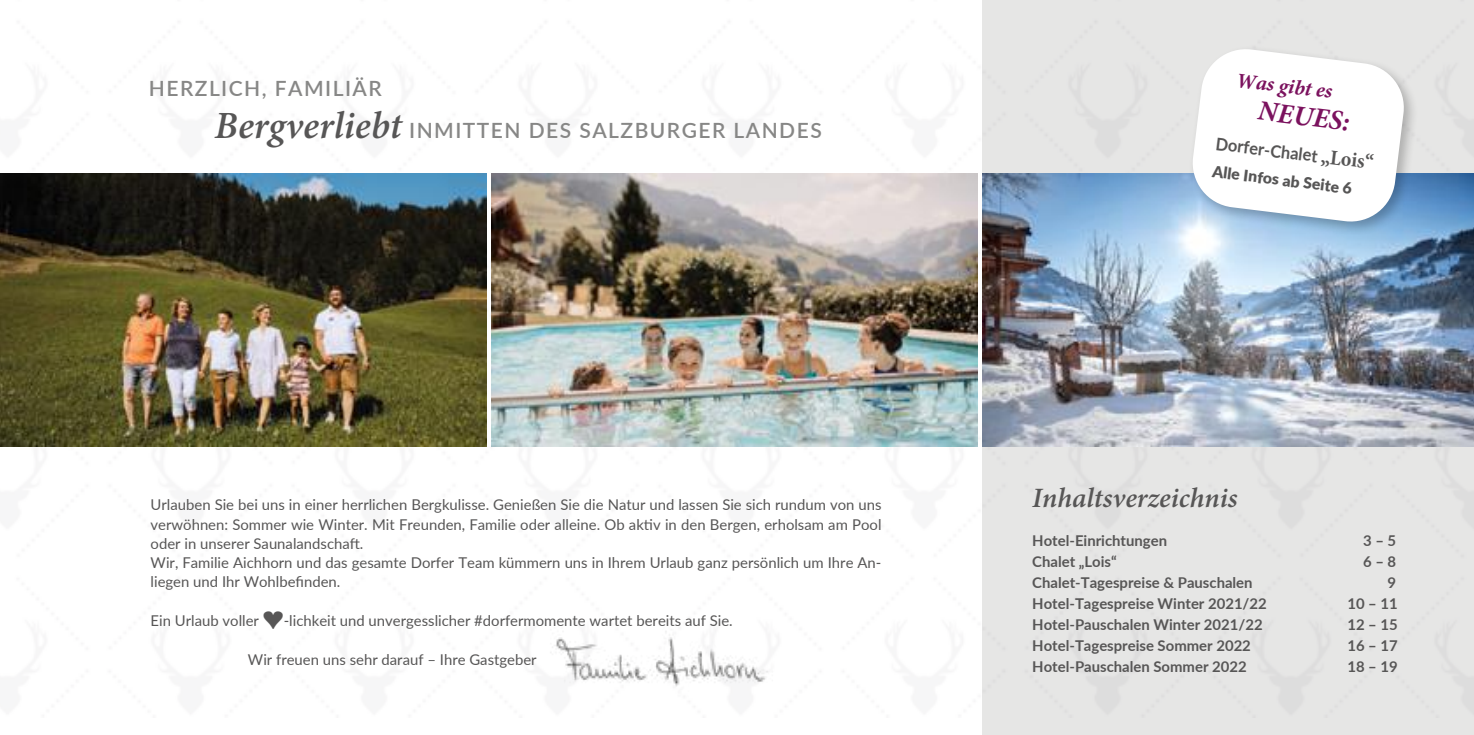
<style>
.page{position:relative;width:1474px;height:735px;background:#fff}
.page>*{position:absolute;margin:0;border:0;box-sizing:border-box;transform-origin:0 0}
.t1{font:italic 600 28px "Minion Pro";color:#575656}
.t2{font:italic 700 28px "Minion Pro";color:#7b125e}
.t3{font:600 21px/42px "Lato";letter-spacing:.07em;color:#878786}
.t4{font:italic 700 21px "Minion Pro";color:#7b125e}
.t5{font:700 17.5px "Lato";color:#575656;scale:.94 1}
.t6{font:900 15.75px "Lato";color:#575656}
.t7{font:14.88px/19.2px "Lato";color:#575656}
.t8{font:700 14.88px "Lato";color:#575656}
.s1{font-family:"Minion Pro";font-style:italic;font-size:38.5px;color:#575656}
.s2{font-family:"Minion Pro";font-size:21px}
.s3{font-family:"Monotype Sorts";font-size:24.5px}
</style>
<div class="page">
<div style="left:0;top:0;width:1473px;height:734px;background:linear-gradient(to right,#fff,#e6e6e5)"></div>
<img style="left:0;top:0;width:1473px;height:716px">
<img style="left:536px;top:615px;width:292px;height:88px">
<img style="left:0;top:174px;width:486px;height:272px">
<img style="left:491px;top:174px;width:486px;height:272px">
<img style="left:982px;top:174px;width:491px;height:272px">
<div style="left:1188px;top:45px;width:230px;height:191px;background:#000;opacity:.24"></div>
<svg style="left:1189px;top:46px;width:217px;height:178px"></svg>
<h2 class="t3" style="left:215px;top:67px;width:608px;text-indent:-66px">HERZLICH, FAMILIÄR<br><span class="s1">Bergverliebt</span> INMITTEN DES SALZBURGER LANDES</h2>
<h2 class="t4" style="left:1237px;top:67px;width:98px;rotate:7deg">Was gibt es</h2>
<h1 class="t2" style="left:1260px;top:94px;width:94px;rotate:7deg">NEUES:</h1>
<p class="t5" style="left:1217px;top:131px;width:170px;rotate:7deg">Dorfer-Chalet <span class="s2">„Lois“</span></p>
<p class="t6" style="left:1213px;top:159px;width:142px;rotate:7deg">Alle Infos ab Seite 6</p>
<p class="t7" style="left:151px;top:494px;width:732px">Urlauben Sie bei uns in einer herrlichen Bergkulisse. Genießen Sie die Natur und lassen Sie sich rundum von uns verwöhnen: Sommer wie Winter. Mit Freunden, Familie oder alleine. Ob aktiv in den Bergen, erholsam am Pool oder in unserer Saunalandschaft.<br>Wir, Familie Aichhorn und das gesamte Dorfer Team kümmern uns in Ihrem Urlaub ganz persönlich um Ihre An&shy;liegen und Ihr Wohlbefinden.</p>
<p class="t7" style="left:151px;top:610px;width:583px">Ein Urlaub voller <span class="s3">ª</span>-lichkeit und unvergesslicher #dorfermomente wartet bereits auf Sie.</p>
<p class="t7" style="left:248px;top:648px;width:290px">Wir freuen uns sehr darauf – Ihre Gastgeber</p>
<h1 class="t1" style="left:1032px;top:481px;width:207px">Inhaltsverzeichnis</h1>
<p class="t8" style="left:1032px;top:529px;width:136px">Hotel-Einrichtungen</p>
<p class="t8" style="left:1362px;top:529px;width:35px">3 – 5</p>
<p class="t8" style="left:1032px;top:550px;width:86px">Chalet „Lois“</p>
<p class="t8" style="left:1362px;top:550px;width:35px">6 – 8</p>
<p class="t8" style="left:1032px;top:571px;width:222px">Chalet-Tagespreise &amp; Pauschalen</p>
<p class="t8" style="left:1387px;top:571px;width:10px">9</p>
<p class="t8" style="left:1032px;top:592px;width:236px">Hotel-Tagespreise Winter 2021/22</p>
<p class="t8" style="left:1347px;top:592px;width:52px">10 – 11</p>
<p class="t8" style="left:1032px;top:613px;width:232px">Hotel-Pauschalen Winter 2021/22</p>
<p class="t8" style="left:1347px;top:613px;width:52px">12 – 15</p>
<p class="t8" style="left:1032px;top:634px;width:220px">Hotel-Tagespreise Sommer 2022</p>
<p class="t8" style="left:1347px;top:634px;width:52px">16 – 17</p>
<p class="t8" style="left:1032px;top:655px;width:216px">Hotel-Pauschalen Sommer 2022</p>
<p class="t8" style="left:1347px;top:655px;width:52px">18 – 19</p>
</div>
